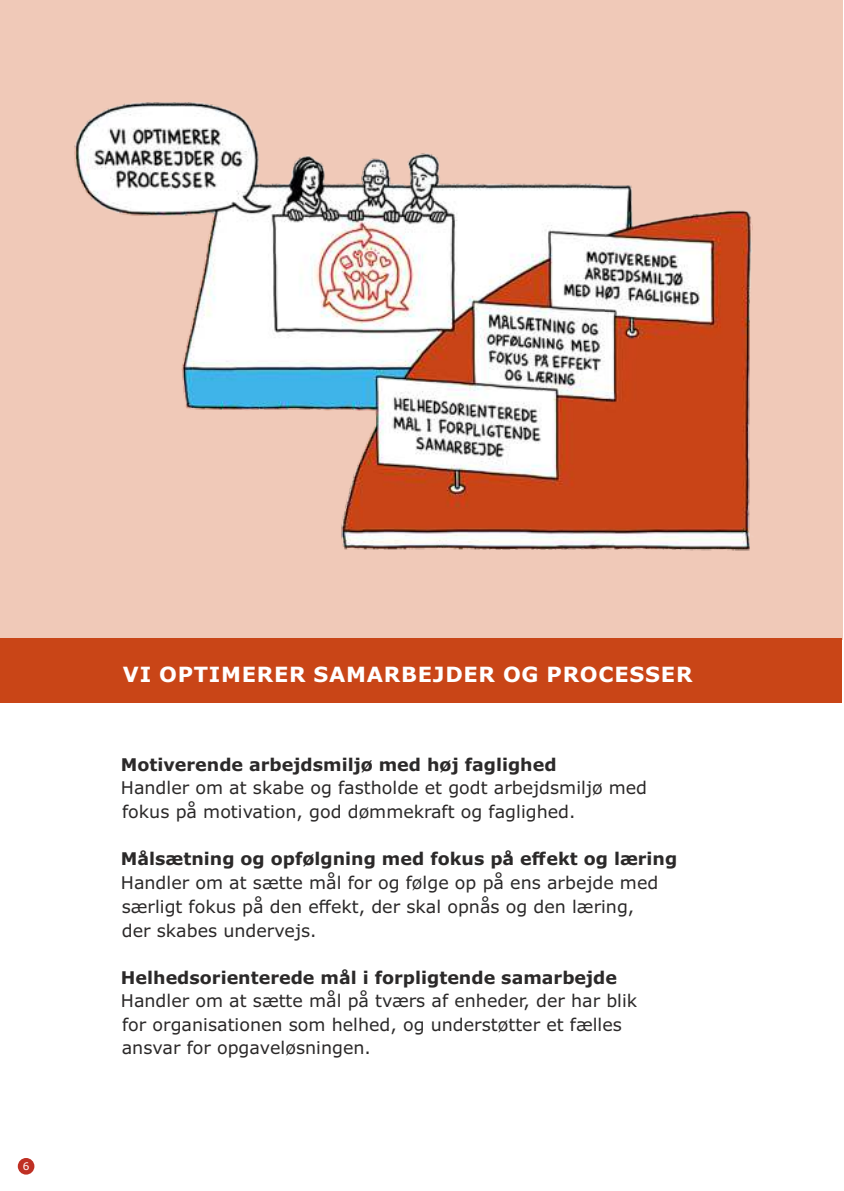
<style>
.page{position:relative;width:844px;height:1191px;background:#fff}
.page>*{position:absolute;margin:0;border:0;box-sizing:border-box;transform-origin:0 0}
.t1{font:700 21px "Verdana";letter-spacing:.035em;color:#fff}
.t2{font:17.5px/23.4px "Verdana";color:#2b2929}
.t3{font:700 17.5px "Verdana";color:#2b2929}
.t4{font:10.5px "Verdana";color:#fff}
</style>
<div class="page">
<div style="left:0;top:0;width:842px;height:639px;background:#f0c9b8"></div>
<img style="left:74px;top:102px;width:679px;height:449px">
<div style="left:0;top:638px;width:842px;height:64px;background:#c94517"></div>
<div style="left:18px;top:1158px;width:16px;height:16px;background:#bf3024;border-radius:50%"></div>
<p class="t4" style="left:23px;top:1162px;width:8px">6</p>
<p class="t1" style="left:123px;top:666px;width:571px">VI OPTIMERER SAMARBEJDER OG PROCESSER</p>
<p class="t3" style="left:121px;top:757px;width:437px">Motiverende arbejdsmiljø med høj faglighed</p>
<p class="t2" style="left:121px;top:777px;width:527px">Handler om at skabe og fastholde et godt arbejdsmiljø med fokus på motivation, god dømmekraft og faglighed.</p>
<p class="t3" style="left:121px;top:851px;width:557px">Målsætning og opfølgning med fokus på effekt og læring</p>
<p class="t2" style="left:121px;top:873px;width:539px">Handler om at sætte mål for og følge op på ens arbejde med særligt fokus på den effekt, der skal opnås og den læring, der skabes undervejs.</p>
<p class="t3" style="left:121px;top:970px;width:497px">Helhedsorienterede mål i forpligtende samarbejde</p>
<p class="t2" style="left:121px;top:990px;width:518px">Handler om at sætte mål på tværs af enheder, der har blik for organisationen som helhed, og understøtter et fælles ansvar for opgaveløsningen.</p>
</div>
